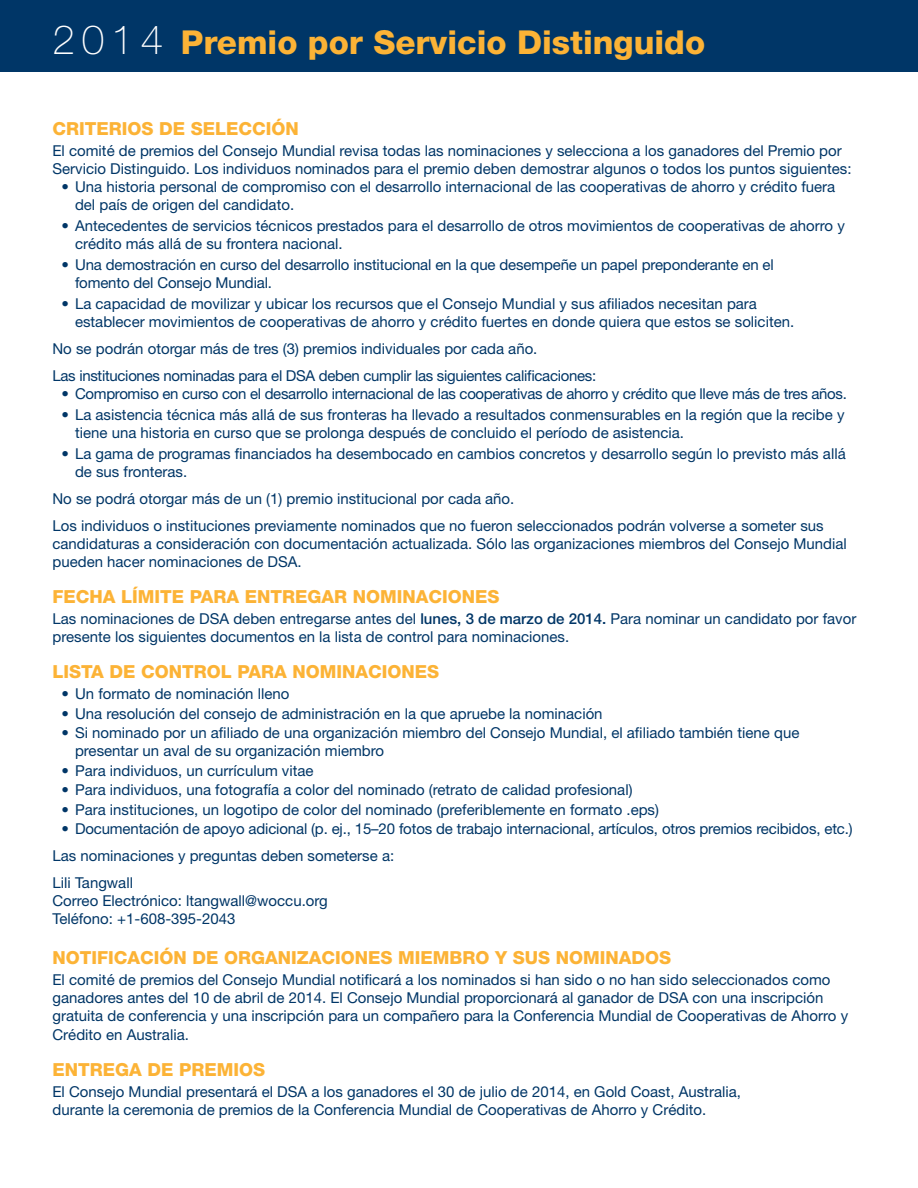
<style>
.page{position:relative;width:918px;height:1188px;background:#fff}
.page>*{position:absolute;margin:0;border:0;box-sizing:border-box;transform-origin:0 0}
.t1{font:800 33px "Helvetica Neue";color:#fcb336}
.t2{font:800 18px "Helvetica Neue";color:#fcb336}
.t3{font:15px/18px "Helvetica Neue";color:#003667}
.t4{font:15px "Helvetica Neue";letter-spacing:-.02em;color:#003667}
.s1{font-weight:100;font-size:40.5px;color:#fff}
.s2{font-weight:500}
</style>
<div class="page">
<div style="left:0;top:0;width:918px;height:72px;background:#003667"></div>
<p class="t1" style="left:52px;top:23px;width:654px"><span class="s1">2 0 1 4</span> Premio por Servicio Distinguido</p>
<p class="t2" style="left:52px;top:118px;width:248px">CRITERIOS DE SELECCIÓN</p>
<p class="t3" style="left:52px;top:142px;width:801px">El comité de premios del Consejo Mundial revisa todas las nominaciones y selecciona a los ganadores del Premio por<br>Servicio Distinguido. Los individuos nominados para el premio deben demostrar algunos o todos los puntos siguientes:</p>
<p class="t3" style="left:75px;top:178px;width:762px;text-indent:-14px">• Una historia personal de compromiso con el desarrollo internacional de las cooperativas de ahorro y crédito fuera del país de origen del candidato.</p>
<p class="t3" style="left:75px;top:217px;width:771px;text-indent:-14px">• Antecedentes de servicios técnicos prestados para el desarrollo de otros movimientos de cooperativas de ahorro y crédito más allá de su frontera nacional.</p>
<p class="t3" style="left:75px;top:256px;width:700px;text-indent:-14px">• Una demostración en curso del desarrollo institucional en la que desempeñe un papel preponderante en el fomento del Consejo Mundial.</p>
<p class="t3" style="left:75px;top:295px;width:721px;text-indent:-14px">• La capacidad de movilizar y ubicar los recursos que el Consejo Mundial y sus afiliados necesitan para establecer movimientos de cooperativas de ahorro y crédito fuertes en donde quiera que estos se soliciten.</p>
<p class="t3" style="left:52px;top:340px;width:486px">No se podrán otorgar más de tres (3) premios individuales por cada año.</p>
<p class="t4" style="left:52px;top:367px;width:545px">Las instituciones nominadas para el DSA deben cumplir las siguientes calificaciones:</p>
<p class="t4" style="left:62px;top:385px;width:787px">• Compromiso en curso con el desarrollo internacional de las cooperativas de ahorro y crédito que lleve más de tres años.</p>
<p class="t3" style="left:75px;top:406px;width:771px;text-indent:-14px">• La asistencia técnica más allá de sus fronteras ha llevado a resultados conmensurables en la región que la recibe y tiene una historia en curso que se prolonga después de concluido el período de asistencia.</p>
<p class="t3" style="left:75px;top:445px;width:772px;text-indent:-14px">• La gama de programas financiados ha desembocado en cambios concretos y desarrollo según lo previsto más allá de sus fronteras.</p>
<p class="t3" style="left:52px;top:490px;width:463px">No se podrá otorgar más de un (1) premio institucional por cada año.</p>
<p class="t3" style="left:52px;top:517px;width:796px">Los individuos o instituciones previamente nominados que no fueron seleccionados podrán volverse a someter sus candidaturas a consideración con documentación actualizada. Sólo las organizaciones miembros del Consejo Mundial pueden hacer nominaciones de DSA.</p>
<p class="t2" style="left:52px;top:586px;width:449px">FECHA LÍMITE PARA ENTREGAR NOMINACIONES</p>
<p class="t3" style="left:52px;top:610px;width:805px">Las nominaciones de DSA deben entregarse antes del <span class="s2">lunes, 3 de marzo de 2014.</span> Para nominar un candidato por favor presente los siguientes documentos en la lista de control para nominaciones.</p>
<p class="t2" style="left:52px;top:661px;width:388px">LISTA DE CONTROL PARA NOMINACIONES</p>
<p class="t3" style="left:62px;top:685px;width:229px">• Un formato de nominación lleno</p>
<p class="t3" style="left:62px;top:704px;width:543px">• Una resolución del consejo de administración en la que apruebe la nominación</p>
<p class="t3" style="left:75px;top:724px;width:726px;text-indent:-14px">• Si nominado por un afiliado de una organización miembro del Consejo Mundial, el afiliado también tiene que presentar un aval de su organización miembro</p>
<p class="t3" style="left:62px;top:761px;width:254px">• Para individuos, un currículum vitae</p>
<p class="t3" style="left:62px;top:781px;width:573px">• Para individuos, una fotografía a color del nominado (retrato de calidad profesional)</p>
<p class="t3" style="left:62px;top:800px;width:599px">• Para instituciones, un logotipo de color del nominado (preferiblemente en formato .eps)</p>
<p class="t3" style="left:62px;top:820px;width:793px">• Documentación de apoyo adicional (p. ej., 15–20 fotos de trabajo internacional, artículos, otros premios recibidos, etc.)</p>
<p class="t3" style="left:52px;top:847px;width:343px">Las nominaciones y preguntas deben someterse a:</p>
<p class="t3" style="left:52px;top:874px;width:277px">Lili Tangwall<br>Correo Electrónico: ltangwall@woccu.org<br>Teléfono: +1-608-395-2043</p>
<p class="t2" style="left:52px;top:947px;width:620px">NOTIFICACIÓN DE ORGANIZACIONES MIEMBRO Y SUS NOMINADOS</p>
<p class="t3" style="left:52px;top:970px;width:797px">El comité de premios del Consejo Mundial notificará a los nominados si han sido o no han sido seleccionados como ganadores antes del 10 de abril de 2014. El Consejo Mundial proporcionará al ganador de DSA con una inscripción gratuita de conferencia y una inscripción para un compañero para la Conferencia Mundial de Cooperativas de Ahorro y Crédito en Australia.</p>
<p class="t2" style="left:52px;top:1059px;width:214px">ENTREGA DE PREMIOS</p>
<p class="t3" style="left:52px;top:1082px;width:690px">El Consejo Mundial presentará el DSA a los ganadores el 30 de julio de 2014, en Gold Coast, Australia, durante la ceremonia de premios de la Conferencia Mundial de Cooperativas de Ahorro y Crédito.</p>
</div>
